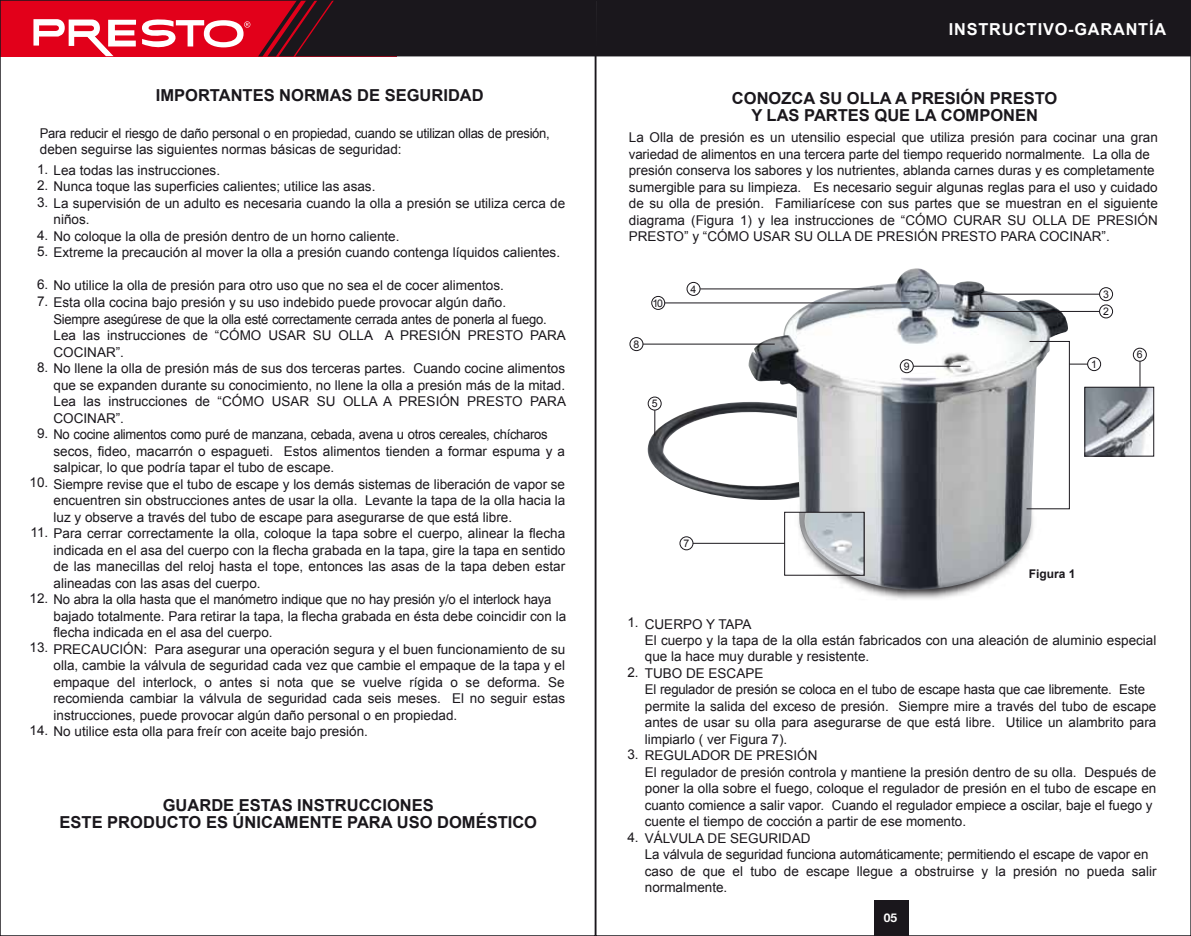
<style>
.page{position:relative;width:1191px;height:936px;background:#fff}
.page>*{position:absolute;margin:0;border:0;box-sizing:border-box;transform-origin:0 0}
.t1{font:700 16.5px/16.5px "Arial";color:#1a171c;text-align:center}
.t2{font:700 16.5px "Arial";letter-spacing:.05em;color:#fff}
.t3{font:13.5px/16.5px "Arial";color:#1a171c}
.t4{font:13.5px/16.5px "Arial";letter-spacing:-.025em;color:#1a171c}
.t5{font:700 12px "Arial";color:#1a171c}
.t6{font:700 12px "Helvetica Neue";color:#fff}
.t7{font:10.5px "Arial";color:#1a171c}
</style>
<div class="page">
<div style="left:0;top:0;width:397px;height:56px;background:#e2001a"></div>
<svg style="left:258px;top:3px;width:335px;height:53px;background:#2a151b"></svg>
<svg style="left:33px;top:19px;width:217px;height:37px"></svg>
<img style="left:647px;top:401px;width:101px;height:99px">
<img style="left:858px;top:509px;width:212px;height:91px">
<img style="left:748px;top:268px;width:320px;height:321px">
<img style="left:786px;top:514px;width:18px;height:59px">
<img style="left:804px;top:514px;width:58px;height:59px">
<div style="left:784px;top:512px;width:80px;height:63px;border:1px solid #1a171c"></div>
<div style="left:596px;top:0;width:595px;height:56px;background:#1a171c"></div>
<div style="left:874px;top:900px;width:34px;height:35px;background:#1a171c"></div>
<div style="left:1087px;top:357px;width:13px;height:14px;border:1px solid #1a171c;border-radius:50%"></div>
<div style="left:1099px;top:305px;width:13px;height:13px;border:1px solid #1a171c;border-radius:50%"></div>
<svg style="left:1026px;top:341px;width:61px;height:168px"></svg>
<hr style="left:969px;top:311px;width:130px;height:1px;background:#1a171c">
<div style="left:1099px;top:287px;width:13px;height:14px;border:1px solid #1a171c;border-radius:50%"></div>
<hr style="left:969px;top:294px;width:130px;height:1px;background:#1a171c">
<div style="left:687px;top:282px;width:13px;height:13px;border:1px solid #1a171c;border-radius:50%"></div>
<hr style="left:700px;top:288px;width:174px;height:1px;background:#1a171c">
<div style="left:651px;top:296px;width:14px;height:13px;border:1px solid #1a171c;border-radius:50%"></div>
<hr style="left:664px;top:302px;width:245px;height:1px;background:#1a171c">
<hr style="left:639px;top:344px;width:135px;height:1px;background:#1a171c">
<img style="left:1086px;top:389px;width:66px;height:65px">
<div style="left:1084px;top:387px;width:70px;height:69px;border:1px solid #1a171c"></div>
<svg style="left:654px;top:410px;width:1px;height:25px"></svg>
<div style="left:648px;top:397px;width:13px;height:13px;background:#fff;border-radius:50%"></div>
<div style="left:648px;top:397px;width:13px;height:13px;border:1px solid #1a171c;border-radius:50%"></div>
<svg style="left:1139px;top:361px;width:1px;height:26px"></svg>
<div style="left:1133px;top:348px;width:13px;height:13px;border:1px solid #1a171c;border-radius:50%"></div>
<div style="left:630px;top:337px;width:13px;height:13px;background:#fff;border-radius:50%"></div>
<div style="left:630px;top:337px;width:13px;height:14px;border:1px solid #1a171c;border-radius:50%"></div>
<hr style="left:689px;top:543px;width:95px;height:1px;background:#1a171c">
<div style="left:680px;top:536px;width:13px;height:13px;background:#fff;border-radius:50%"></div>
<div style="left:680px;top:536px;width:13px;height:14px;border:1px solid #1a171c;border-radius:50%"></div>
<hr style="left:909px;top:366px;width:51px;height:1px;background:#1a171c">
<div style="left:900px;top:359px;width:13px;height:13px;background:#fff;border-radius:50%"></div>
<div style="left:900px;top:359px;width:13px;height:14px;border:1px solid #1a171c;border-radius:50%"></div>
<p class="t1" style="left:156px;top:88px;width:329px">IMPORTANTES NORMAS DE SEGURIDAD</p>
<p class="t4" style="left:40px;top:125px;width:511px">Para reducir el riesgo de daño personal o en propiedad, cuando se utilizan ollas de presión, deben seguirse las siguientes normas básicas de seguridad:</p>
<p class="t3" style="left:37px;top:162px;width:185px">1. Lea todas las instrucciones.</p>
<p class="t3" style="left:37px;top:178px;width:340px">2. Nunca toque las superficies calientes; utilice las asas.</p>
<p class="t3" style="left:53px;top:195px;width:513px;text-indent:-16px">3. La supervisión de un adulto es necesaria cuando la olla a presión se utiliza cerca de niños.</p>
<p class="t3" style="left:37px;top:228px;width:364px">4. No coloque la olla de presión dentro de un horno caliente.</p>
<p class="t3" style="left:37px;top:244px;width:524px">5. Extreme la precaución al mover la olla a presión cuando contenga líquidos calientes.</p>
<p class="t3" style="left:37px;top:277px;width:468px">6. No utilice la olla de presión para otro uso que no sea el de cocer alimentos.</p>
<p class="t3" style="left:53px;top:294px;width:514px;text-indent:-16px">7. Esta olla cocina bajo presión y su uso indebido puede provocar algún daño.<br>Siempre asegúrese de que la olla esté correctamente cerrada antes de ponerla al fuego.<br>Lea las instrucciones de “CÓMO USAR SU OLLA A PRESIÓN PRESTO PARA COCINAR”.</p>
<p class="t3" style="left:53px;top:360px;width:514px;text-align:justify;text-indent:-16px">8. No llene la olla de presión más de sus dos terceras partes. Cuando cocine alimentos que se expanden durante su conocimiento, no llene la olla a presión más de la mitad.<br>Lea las instrucciones de “CÓMO USAR SU OLLA A PRESIÓN PRESTO PARA COCINAR”.</p>
<p class="t3" style="left:53px;top:426px;width:513px;text-indent:-16px">9. No cocine alimentos como puré de manzana, cebada, avena u otros cereales, chícharos secos, fideo, macarrón o espagueti. Estos alimentos tienden a formar espuma y a salpicar, lo que podría tapar el tubo de escape.</p>
<p class="t3" style="left:53px;top:475px;width:513px;text-align:justify;text-indent:-24px">10. Siempre revise que el tubo de escape y los demás sistemas de liberación de vapor se encuentren sin obstrucciones antes de usar la olla. Levante la tapa de la olla hacia la luz y observe a través del tubo de escape para asegurarse de que está libre.</p>
<p class="t3" style="left:53px;top:525px;width:513px;text-align:justify;text-indent:-23px">11. Para cerrar correctamente la olla, coloque la tapa sobre el cuerpo, alinear la flecha indicada en el asa del cuerpo con la flecha grabada en la tapa, gire la tapa en sentido de las manecillas del reloj hasta el tope, entonces las asas de la tapa deben estar alineadas con las asas del cuerpo.</p>
<p class="t3" style="left:53px;top:591px;width:514px;text-indent:-24px">12. No abra la olla hasta que el manómetro indique que no hay presión y/o el interlock haya bajado totalmente. Para retirar la tapa, la flecha grabada en ésta debe coincidir con la flecha indicada en el asa del cuerpo.</p>
<p class="t3" style="left:53px;top:640px;width:513px;text-align:justify;text-indent:-24px">13. PRECAUCIÓN: Para asegurar una operación segura y el buen funcionamiento de su olla, cambie la válvula de seguridad cada vez que cambie el empaque de la tapa y el empaque del interlock, o antes si nota que se vuelve rígida o se deforma. Se recomienda cambiar la válvula de seguridad cada seis meses. El no seguir estas instrucciones, puede provocar algún daño personal o en propiedad.</p>
<p class="t3" style="left:30px;top:723px;width:340px">14. No utilice esta olla para freír con aceite bajo presión.</p>
<p class="t1" style="left:60px;top:797px;width:479px">GUARDE ESTAS INSTRUCCIONES<br>ESTE PRODUCTO ES ÚNICAMENTE PARA USO DOMÉSTICO</p>
<p class="t2" style="left:949px;top:18px;width:219px">INSTRUCTIVO-GARANTÍA</p>
<p class="t1" style="left:732px;top:91px;width:327px">CONOZCA SU OLLA A PRESIÓN PRESTO<br>Y LAS PARTES QUE LA COMPONEN</p>
<p class="t3" style="left:629px;top:129px;width:530px">La Olla de presión es un utensilio especial que utiliza presión para cocinar una gran variedad de alimentos en una tercera parte del tiempo requerido normalmente. La olla de presión conserva los sabores y los nutrientes, ablanda carnes duras y es completamente sumergible para su limpieza. Es necesario seguir algunas reglas para el uso y cuidado de su olla de presión. Familiarícese con sus partes que se muestran en el siguiente diagrama (Figura 1) y lea instrucciones de “CÓMO CURAR SU OLLA DE PRESIÓN PRESTO” y “CÓMO USAR SU OLLA DE PRESIÓN PRESTO PARA COCINAR”.</p>
<p class="t7" style="left:633px;top:337px;width:7px">8</p>
<p class="t7" style="left:652px;top:296px;width:12px">10</p>
<p class="t7" style="left:652px;top:396px;width:7px">5</p>
<p class="t7" style="left:690px;top:282px;width:7px">4</p>
<p class="t7" style="left:683px;top:536px;width:7px">7</p>
<p class="t7" style="left:904px;top:359px;width:7px">9</p>
<p class="t7" style="left:1103px;top:287px;width:7px">3</p>
<p class="t7" style="left:1103px;top:304px;width:7px">2</p>
<p class="t7" style="left:1091px;top:357px;width:7px">1</p>
<p class="t7" style="left:1137px;top:348px;width:7px">6</p>
<p class="t5" style="left:1028px;top:565px;width:48px">Figura 1</p>
<p class="t3" style="left:627px;top:614px;width:13px">1.</p>
<p class="t3" style="left:627px;top:664px;width:13px">2.</p>
<p class="t3" style="left:645px;top:615px;width:108px">CUERPO Y TAPA</p>
<p class="t3" style="left:645px;top:632px;width:513px">El cuerpo y la tapa de la olla están fabricados con una aleación de aluminio especial que la hace muy durable y resistente.<br>TUBO DE ESCAPE<br>El regulador de presión se coloca en el tubo de escape hasta que cae libremente. Este permite la salida del exceso de presión. Siempre mire a través del tubo de escape antes de usar su olla para asegurarse de que está libre. Utilice un alambrito para limpiarlo ( ver Figura 7).<br>REGULADOR DE PRESIÓN<br>El regulador de presión controla y mantiene la presión dentro de su olla. Después de poner la olla sobre el fuego, coloque el regulador de presión en el tubo de escape en cuanto comience a salir vapor. Cuando el regulador empiece a oscilar, baje el fuego y cuente el tiempo de cocción a partir de ese momento.<br>VÁLVULA DE SEGURIDAD<br>La válvula de seguridad funciona automáticamente; permitiendo el escape de vapor en caso de que el tubo de escape llegue a obstruirse y la presión no pueda salir normalmente.</p>
<p class="t3" style="left:627px;top:746px;width:13px">3.</p>
<p class="t3" style="left:627px;top:829px;width:13px">4.</p>
<p class="t6" style="left:883px;top:910px;width:15px">05</p>
</div>
